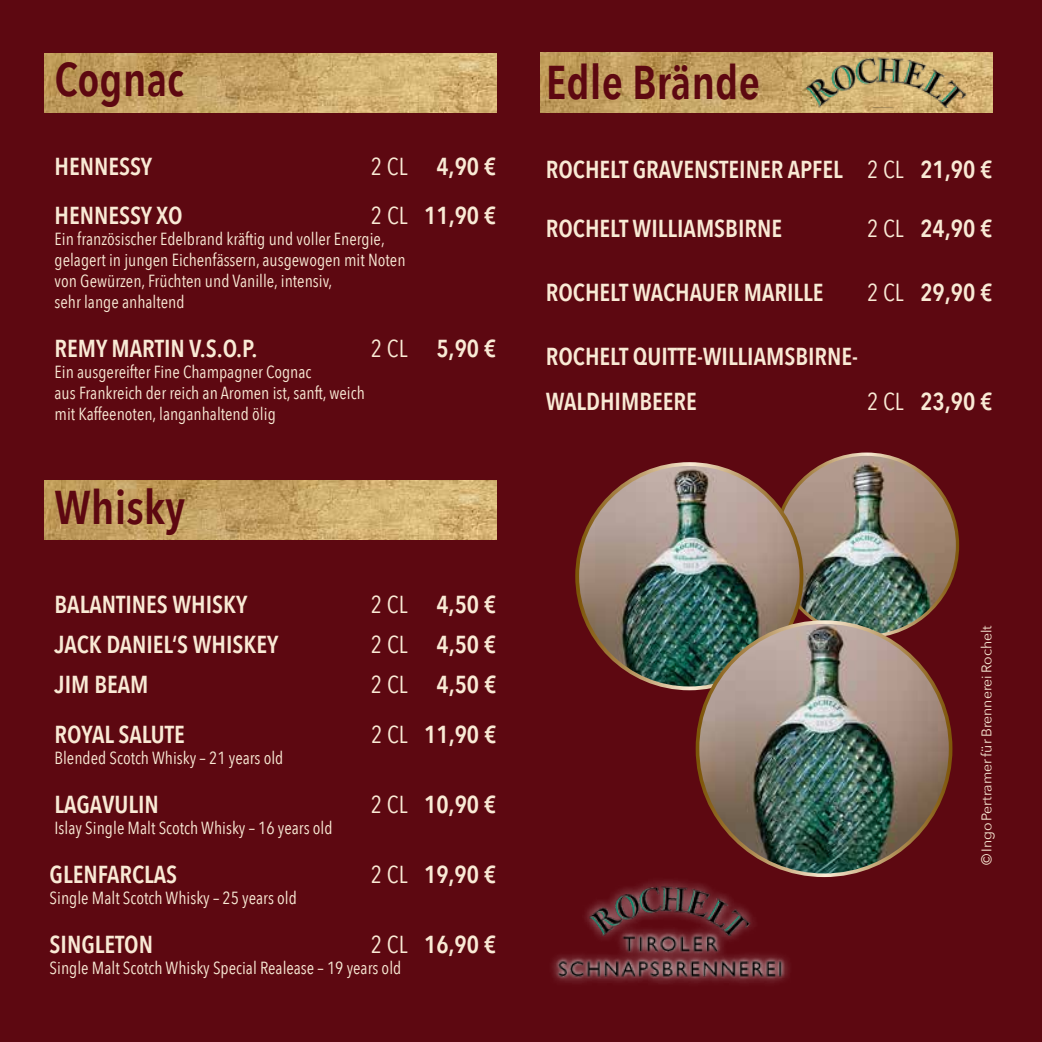
<style>
.page{position:relative;width:1042px;height:1042px;background:#5d0811}
.page>*{position:absolute;margin:0;border:0;box-sizing:border-box;transform-origin:0 0}
.t1{font:600 47.25px "Avenir Next Condensed";color:#5d0811}
.t2{font:600 24.5px/44.6px "Avenir Next Condensed";color:#f9ead5}
.t3{font:17.5px/21px "Avenir Next Condensed";color:#f9ead5}
.t4{font:14px "Avenir Next";color:#f9ead5}
.s1{font-weight:400}
</style>
<div class="page">
<img style="left:541px;top:52px;width:451px;height:61px">
<img style="left:45px;top:53px;width:451px;height:60px">
<img style="left:45px;top:480px;width:451px;height:59px">
<img style="left:794px;top:52px;width:194px;height:55px">
<img style="left:585px;top:881px;width:168px;height:47px">
<img style="left:552px;top:928px;width:237px;height:55px">
<img style="left:775px;top:454px;width:182px;height:182px;border-radius:91px">
<img style="left:577px;top:464px;width:224px;height:224px;border-radius:112px">
<img style="left:697px;top:622px;width:253px;height:253px;border-radius:127px">
<h1 class="t1" style="left:55px;top:38px;width:131px">Cognac</h1>
<h2 class="t2" style="left:55px;top:143px;width:99px">HENNESSY</h2>
<h2 class="t2" style="left:371px;top:143px;width:127px"><span class="s1">2 CL</span> 4,90 €</h2>
<h2 class="t2" style="left:55px;top:192px;width:129px">HENNESSY XO</h2>
<h2 class="t2" style="left:371px;top:192px;width:127px"><span class="s1">2 CL</span> 11,90 €</h2>
<p class="t3" style="left:55px;top:227px;width:352px">Ein französischer Edelbrand kräftig und voller Energie, gelagert in jungen Eichenfässern, ausgewogen mit Noten von Gewürzen, Früchten und Vanille, intensiv,<br>sehr lange anhaltend</p>
<h2 class="t2" style="left:55px;top:326px;width:204px">REMY MARTIN V.S.O.P.</h2>
<h2 class="t2" style="left:371px;top:326px;width:127px"><span class="s1">2 CL</span> 5,90 €</h2>
<p class="t3" style="left:55px;top:361px;width:312px">Ein ausgereifter Fine Champagner Cognac<br>aus Frankreich der reich an Aromen ist, sanft, weich mit Kaffeenoten, langanhaltend ölig</p>
<h1 class="t1" style="left:55px;top:466px;width:132px">Whisky</h1>
<h2 class="t2" style="left:55px;top:582px;width:194px">BALANTINES WHISKY</h2>
<h2 class="t2" style="left:371px;top:582px;width:127px"><span class="s1">2 CL</span> 4,50 €</h2>
<h2 class="t2" style="left:55px;top:622px;width:225px">JACK DANIEL‘S WHISKEY</h2>
<h2 class="t2" style="left:371px;top:622px;width:127px"><span class="s1">2 CL</span> 4,50 €</h2>
<h2 class="t2" style="left:55px;top:662px;width:95px">JIM BEAM</h2>
<h2 class="t2" style="left:371px;top:662px;width:127px"><span class="s1">2 CL</span> 4,50 €</h2>
<h2 class="t2" style="left:55px;top:711px;width:132px">ROYAL SALUTE</h2>
<h2 class="t2" style="left:371px;top:711px;width:127px"><span class="s1">2 CL</span> 11,90 €</h2>
<p class="t3" style="left:55px;top:746px;width:230px">Blended Scotch Whisky – 21 years old</p>
<h2 class="t2" style="left:55px;top:781px;width:106px">LAGAVULIN</h2>
<h2 class="t2" style="left:371px;top:781px;width:127px"><span class="s1">2 CL</span> 10,90 €</h2>
<p class="t3" style="left:55px;top:816px;width:279px">Islay Single Malt Scotch Whisky – 16 years old</p>
<h2 class="t2" style="left:50px;top:851px;width:129px">GLENFARCLAS</h2>
<h2 class="t2" style="left:371px;top:851px;width:127px"><span class="s1">2 CL</span> 19,90 €</h2>
<p class="t3" style="left:50px;top:887px;width:249px">Single Malt Scotch Whisky – 25 years old</p>
<h2 class="t2" style="left:50px;top:922px;width:105px">SINGLETON</h2>
<h2 class="t2" style="left:371px;top:922px;width:127px"><span class="s1">2 CL</span> 16,90 €</h2>
<p class="t3" style="left:50px;top:957px;width:353px">Single Malt Scotch Whisky Special Realease – 19 years old</p>
<h1 class="t1" style="left:546px;top:42px;width:215px">Edle Brände</h1>
<h2 class="t2" style="left:546px;top:147px;width:448px">ROCHELT GRAVENSTEINER APFEL <span class="s1">2 CL</span> 21,90 €</h2>
<h2 class="t2" style="left:546px;top:206px;width:238px">ROCHELT WILLIAMSBIRNE</h2>
<h2 class="t2" style="left:867px;top:206px;width:127px"><span class="s1">2 CL</span> 24,90 €</h2>
<h2 class="t2" style="left:546px;top:270px;width:279px">ROCHELT WACHAUER MARILLE</h2>
<h2 class="t2" style="left:867px;top:270px;width:127px"><span class="s1">2 CL</span> 29,90 €</h2>
<h2 class="t2" style="left:546px;top:334px;width:314px">ROCHELT QUITTE-WILLIAMSBIRNE-<br>WALDHIMBEERE</h2>
<h2 class="t2" style="left:867px;top:378px;width:127px"><span class="s1">2 CL</span> 23,90 €</h2>
<p class="t4" style="left:975px;top:865px;width:241px;rotate:-90deg">© Ingo Pertramer für Brennerei Rochelt</p>
</div>
